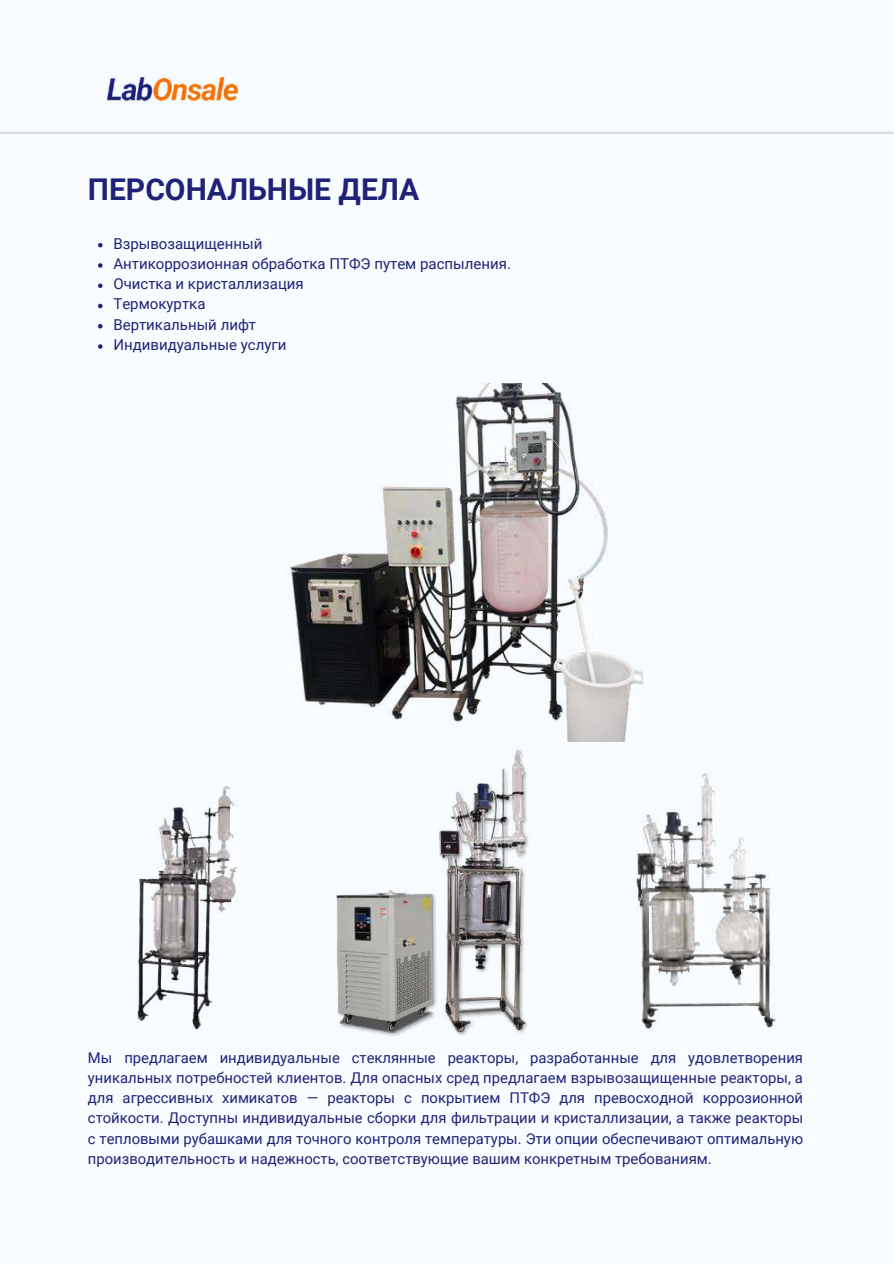
<style>
.page{position:relative;width:894px;height:1264px;background:#fff}
.page>*{position:absolute;margin:0;border:0;box-sizing:border-box;transform-origin:0 0}
.t1{font:700 30px "Roboto";color:#202277}
.t2{font:15px/20.2px "Roboto";color:#202277}
.t3{font:14.85px/20.2px "Roboto";color:#202277;text-align:justify}
</style>
<div class="page">
<div style="left:0;top:0;width:893px;height:1263px;background:#f8fcff"></div>
<hr style="left:0;top:132px;width:893px;height:2px;background:#d9d9d9">
<img style="left:107px;top:76px;width:132px;height:28px">
<img style="left:336px;top:741px;width:254px;height:295px">
<img style="left:636px;top:773px;width:140px;height:257px">
<img style="left:137px;top:786px;width:100px;height:244px">
<img style="left:290px;top:384px;width:353px;height:357px">
<svg style="left:98px;top:243px;width:4px;height:4px"></svg>
<svg style="left:98px;top:263px;width:4px;height:5px"></svg>
<svg style="left:98px;top:283px;width:4px;height:5px"></svg>
<svg style="left:98px;top:304px;width:4px;height:4px"></svg>
<svg style="left:98px;top:324px;width:4px;height:4px"></svg>
<svg style="left:98px;top:344px;width:4px;height:5px"></svg>
<h1 class="t1" style="left:88px;top:172px;width:333px">ПЕРСОНАЛЬНЫЕ ДЕЛА</h1>
<p class="t2" style="left:113px;top:233px;width:399px">Взрывозащищенный<br>Антикоррозионная обработка ПТФЭ путем распыления.<br>Очистка и кристаллизация<br>Термокуртка<br>Вертикальный лифт<br>Индивидуальные услуги</p>
<p class="t3" style="left:88px;top:1047px;width:716px">Мы предлагаем индивидуальные стеклянные реакторы, разработанные для удовлетворения уникальных потребностей клиентов. Для опасных сред предлагаем взрывозащищенные реакторы, а для агрессивных химикатов — реакторы с покрытием ПТФЭ для превосходной коррозионной стойкости. Доступны индивидуальные сборки для фильтрации и кристаллизации, а также реакторы с тепловыми рубашками для точного контроля температуры. Эти опции обеспечивают оптимальную производительность и надежность, соответствующие вашим конкретным требованиям.</p>
</div>
